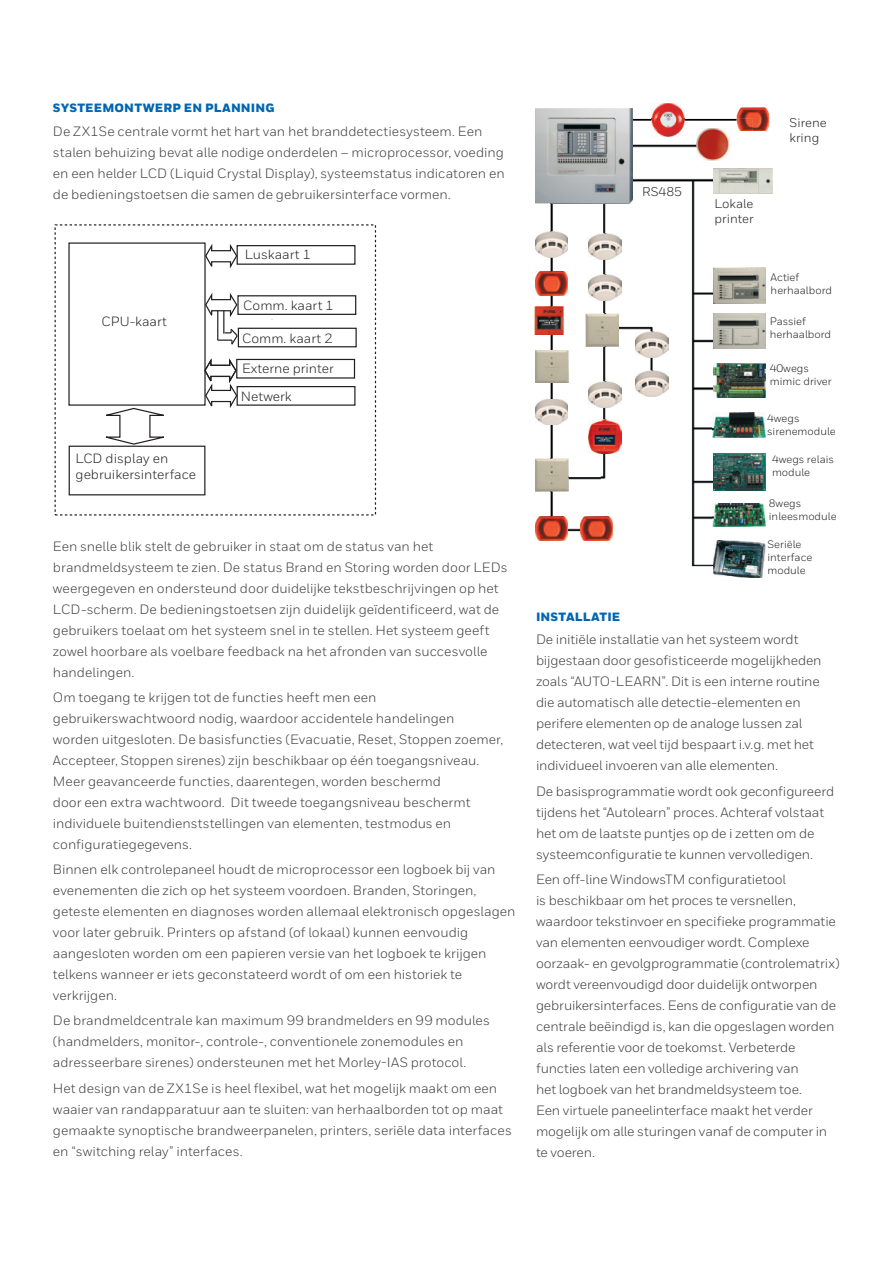
<style>
.page{position:relative;width:893px;height:1263px;background:#fff}
.page>*{position:absolute;margin:0;border:0;box-sizing:border-box;transform-origin:0 0}
.t1{font:13.5px/21px "Honeywell Sans";letter-spacing:-.005em;color:#3e3e3f}
.t2{font:13.35px/16px "Honeywell Sans";color:#231f20}
.t3{font:12.6px/15.1px "Honeywell Sans";color:#231f20}
.t4{font:900 12px "Honeywell Sans";letter-spacing:.015em;color:#0166b3}
.t5{font:10.8px/13px "Honeywell Sans";color:#231f20}
</style>
<div class="page">
<img style="left:601px;top:119px;width:152px;height:447px">
<img style="left:550px;top:203px;width:51px;height:338px">
<img style="left:713px;top:541px;width:52px;height:37px">
<img style="left:713px;top:540px;width:40px;height:26px">
<img style="left:535px;top:108px;width:98px;height:95px">
<img style="left:550px;top:119px;width:83px;height:84px">
<img style="left:535px;top:231px;width:33px;height:26px">
<img style="left:589px;top:382px;width:32px;height:25px">
<img style="left:635px;top:370px;width:33px;height:26px">
<img style="left:635px;top:331px;width:33px;height:26px">
<img style="left:589px;top:275px;width:32px;height:26px">
<img style="left:589px;top:233px;width:32px;height:26px">
<img style="left:535px;top:399px;width:33px;height:26px">
<img style="left:713px;top:313px;width:52px;height:36px">
<img style="left:712px;top:503px;width:53px;height:24px">
<img style="left:713px;top:268px;width:52px;height:36px">
<img style="left:713px;top:363px;width:52px;height:34px">
<img style="left:713px;top:169px;width:59px;height:25px">
<img style="left:713px;top:413px;width:52px;height:24px">
<img style="left:713px;top:453px;width:52px;height:37px">
<img style="left:535px;top:350px;width:33px;height:33px">
<img style="left:585px;top:314px;width:33px;height:32px">
<img style="left:535px;top:458px;width:33px;height:33px">
<img style="left:736px;top:107px;width:33px;height:24px">
<img style="left:736px;top:119px;width:17px;height:12px">
<img style="left:535px;top:271px;width:33px;height:24px">
<img style="left:535px;top:517px;width:33px;height:23px">
<img style="left:580px;top:517px;width:33px;height:23px">
<img style="left:534px;top:306px;width:32px;height:29px">
<img style="left:589px;top:419px;width:32px;height:34px">
<img style="left:652px;top:103px;width:32px;height:33px">
<img style="left:697px;top:128px;width:32px;height:33px">
<div style="left:237px;top:245px;width:118px;height:20px;border:1px solid #231f20"></div>
<div style="left:237px;top:295px;width:119px;height:20px;border:1px solid #231f20"></div>
<svg style="left:204px;top:242px;width:34px;height:29px"></svg>
<svg style="left:204px;top:290px;width:35px;height:56px"></svg>
<div style="left:238px;top:328px;width:119px;height:19px;border:1px solid #231f20"></div>
<svg style="left:68px;top:356px;width:170px;height:140px"></svg>
<div style="left:236px;top:359px;width:119px;height:20px;border:1px solid #231f20"></div>
<div style="left:237px;top:386px;width:118px;height:20px;border:1px solid #231f20"></div>
<p class="t4" style="left:53px;top:101px;width:223px">SYSTEEMONTWERP EN PLANNING</p>
<p class="t1" style="left:53px;top:121px;width:453px">De ZX1Se centrale vormt het hart van het branddetectiesysteem. Een stalen behuizing bevat alle nodige onderdelen – microprocessor, voeding en een helder LCD (Liquid Crystal Display), systeemstatus indicatoren en de bedieningstoetsen die samen de gebruikersinterface vormen.</p>
<p class="t2" style="left:245px;top:247px;width:68px">Luskaart 1</p>
<p class="t2" style="left:102px;top:313px;width:67px">CPU-kaart</p>
<p class="t2" style="left:76px;top:451px;width:122px">LCD display en gebruikersinterface</p>
<p class="t2" style="left:243px;top:297px;width:92px">Comm. kaart 1</p>
<p class="t2" style="left:242px;top:330px;width:92px">Comm. kaart 2</p>
<p class="t2" style="left:241px;top:354px;width:95px;line-height:27.9px">Externe printer<br>Netwerk</p>
<p class="t1" style="left:53px;top:535px;width:456px">Een snelle blik stelt de gebruiker in staat om de status van het brandmeldsysteem te zien. De status Brand en Storing worden door LEDs weergegeven en ondersteund door duidelijke tekstbeschrijvingen op het LCD-scherm. De bedieningstoetsen zijn duidelijk geïdentificeerd, wat de gebruikers toelaat om het systeem snel in te stellen. Het systeem geeft zowel hoorbare als voelbare feedback na het afronden van succesvolle handelingen.</p>
<p class="t1" style="left:53px;top:687px;width:452px">Om toegang te krijgen tot de functies heeft men een gebruikerswachtwoord nodig, waardoor accidentele handelingen worden uitgesloten. De basisfuncties (Evacuatie, Reset, Stoppen zoemer, Accepteer, Stoppen sirenes) zijn beschikbaar op één toegangsniveau.<br>Meer geavanceerde functies, daarentegen, worden beschermd<br>door een extra wachtwoord. Dit tweede toegangsniveau beschermt individuele buitendienststellingen van elementen, testmodus en configuratiegegevens.</p>
<p class="t1" style="left:53px;top:859px;width:464px">Binnen elk controlepaneel houdt de microprocessor een logboek bij van evenementen die zich op het systeem voordoen. Branden, Storingen, geteste elementen en diagnoses worden allemaal elektronisch opgeslagen voor later gebruik. Printers op afstand (of lokaal) kunnen eenvoudig aangesloten worden om een papieren versie van het logboek te krijgen telkens wanneer er iets geconstateerd wordt of om een historiek te verkrijgen.</p>
<p class="t1" style="left:53px;top:1010px;width:439px">De brandmeldcentrale kan maximum 99 brandmelders en 99 modules (handmelders, monitor-, controle-, conventionele zonemodules en adresseerbare sirenes) ondersteunen met het Morley-IAS protocol.</p>
<p class="t1" style="left:53px;top:1077px;width:460px">Het design van de ZX1Se is heel flexibel, wat het mogelijk maakt om een waaier van randapparatuur aan te sluiten: van herhaalborden tot op maat gemaakte synoptische brandweerpanelen, printers, seriële data interfaces en “switching relay” interfaces.</p>
<p class="t3" style="left:642px;top:184px;width:41px">RS485</p>
<p class="t3" style="left:790px;top:115px;width:39px">Sirene kring</p>
<p class="t3" style="left:715px;top:196px;width:41px">Lokale printer</p>
<p class="t5" style="left:771px;top:271px;width:63px">Actief herhaalbord</p>
<p class="t5" style="left:770px;top:315px;width:63px">Passief herhaalbord</p>
<p class="t5" style="left:770px;top:362px;width:63px">40wegs mimic driver</p>
<p class="t5" style="left:767px;top:411px;width:70px">4wegs sirenemodule</p>
<p class="t5" style="left:772px;top:453px;width:64px">4wegs relais module</p>
<p class="t5" style="left:769px;top:496px;width:69px">8wegs inleesmodule</p>
<p class="t5" style="left:767px;top:538px;width:46px">Seriële interface module</p>
<p class="t4" style="left:536px;top:609px;width:86px">INSTALLATIE</p>
<p class="t1" style="left:536px;top:629px;width:287px">De initiële installatie van het systeem wordt bijgestaan door gesofisticeerde mogelijkheden zoals “AUTO-LEARN”. Dit is een interne routine die automatisch alle detectie-elementen en perifere elementen op de analoge lussen zal detecteren, wat veel tijd bespaart i.v.g. met het individueel invoeren van alle elementen.</p>
<p class="t1" style="left:536px;top:780px;width:300px">De basisprogrammatie wordt ook geconfigureerd tijdens het “Autolearn” proces. Achteraf volstaat het om de laatste puntjes op de i zetten om de systeemconfiguratie te kunnen vervolledigen.</p>
<p class="t1" style="left:536px;top:869px;width:305px">Een off-line WindowsTM configuratietool<br>is beschikbaar om het proces te versnellen, waardoor tekstinvoer en specifieke programmatie van elementen eenvoudiger wordt. Complexe oorzaak- en gevolgprogrammatie (controlematrix) wordt vereenvoudigd door duidelijk ontworpen gebruikersinterfaces. Eens de configuratie van de centrale beëindigd is, kan die opgeslagen worden als referentie voor de toekomst. Verbeterde functies laten een volledige archivering van<br>het logboek van het brandmeldsysteem toe.<br>Een virtuele paneelinterface maakt het verder mogelijk om alle sturingen vanaf de computer in te voeren.</p>
</div>
